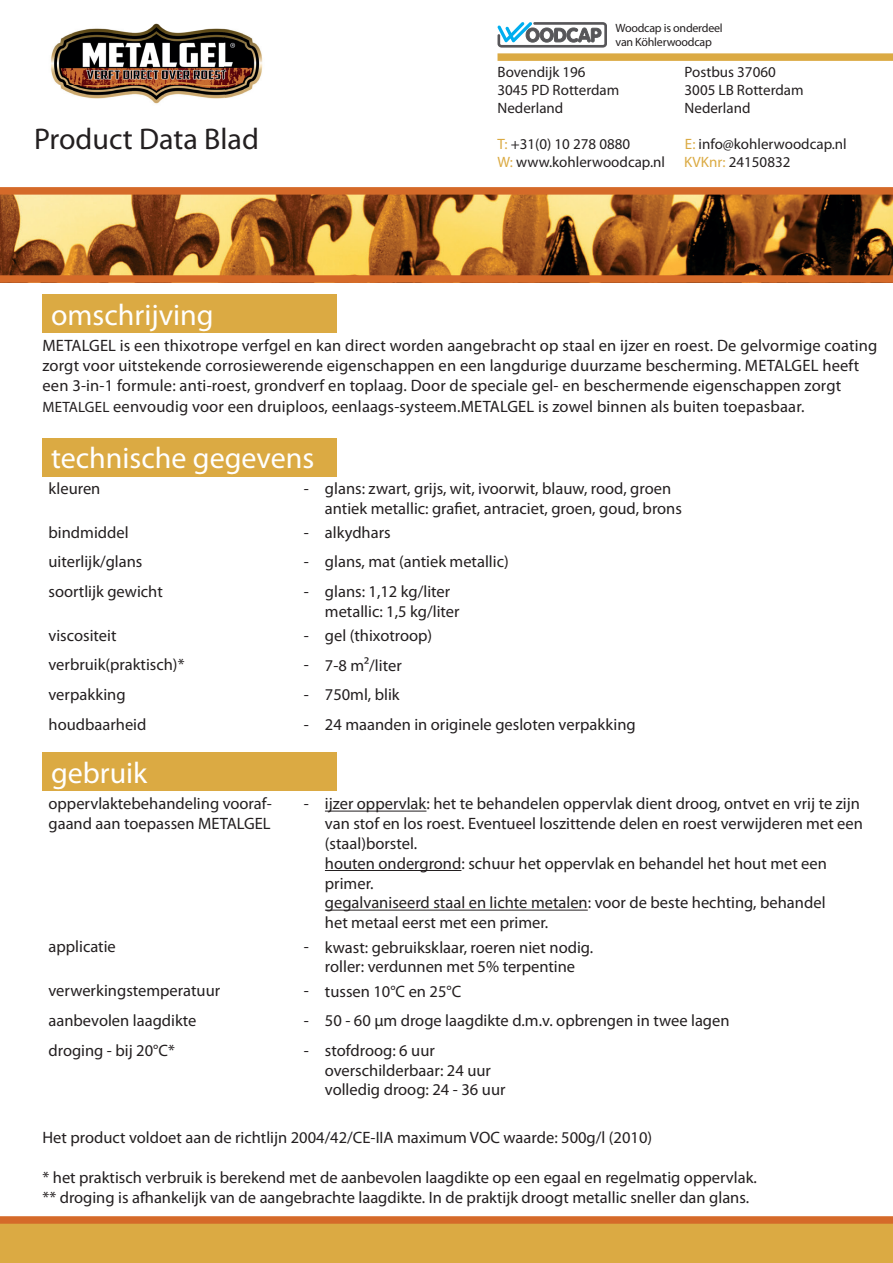
<style>
.page{position:relative;width:893px;height:1263px;background:#fff}
.page>*{position:absolute;margin:0;border:0;box-sizing:border-box;transform-origin:0 0}
.t1{font:30px "Myriad Pro";color:#fff}
.t2{font:30px "Myriad Pro";color:#231f20}
.t3{font:16.5px/19.8px "Myriad Pro";color:#231f20}
.t4{font:15px "Myriad Pro";color:#231f20}
.t5{font:12px/14.4px "Myriad Pro";letter-spacing:-.02em;color:#231f20}
.s1{color:#dbaa43}
.s2{font-size:15px}
</style>
<div class="page">
<img style="left:0;top:195px;width:893px;height:80px">
<div style="left:0;top:1222px;width:893px;height:41px;background:#dbaa43"></div>
<div style="left:497px;top:53px;width:396px;height:8px;background:#dbaa43"></div>
<div style="left:0;top:187px;width:893px;height:8px;background:#d56a29"></div>
<div style="left:0;top:275px;width:893px;height:8px;background:#d56a29"></div>
<div style="left:0;top:1216px;width:893px;height:8px;background:#d56a29"></div>
<svg style="left:497px;top:22px;width:110px;height:26px"></svg>
<img style="left:51px;top:23px;width:212px;height:81px">
<div style="left:43px;top:295px;width:294px;height:38px;background:#dbaa43"></div>
<div style="left:43px;top:438px;width:294px;height:38px;background:#dbaa43"></div>
<div style="left:43px;top:753px;width:294px;height:38px;background:#dbaa43"></div>
<hr style="left:325px;top:811px;width:101px;height:1px;background:#231f20">
<hr style="left:325px;top:870px;width:136px;height:1px;background:#231f20">
<hr style="left:325px;top:910px;width:263px;height:1px;background:#231f20">
<p class="t5" style="left:615px;top:20px;width:109px">Woodcap is onderdeel van Köhlerwoodcap</p>
<p class="t2" style="left:34px;top:120px;width:226px">Product Data Blad</p>
<p class="t4" style="left:497px;top:63px;width:90px">Bovendijk 196</p>
<p class="t4" style="left:497px;top:81px;width:123px">3045 PD Rotterdam</p>
<p class="t4" style="left:497px;top:99px;width:67px">Nederland</p>
<p class="t4" style="left:685px;top:63px;width:93px">Postbus 37060</p>
<p class="t4" style="left:685px;top:81px;width:121px">3005 LB Rotterdam</p>
<p class="t4" style="left:685px;top:99px;width:67px">Nederland</p>
<p class="t4" style="left:497px;top:135px;width:134px"><span class="s1">T:</span> +31(0) 10 278 0880</p>
<p class="t4" style="left:685px;top:135px;width:163px"><span class="s1">E:</span> info@kohlerwoodcap.nl</p>
<p class="t4" style="left:497px;top:153px;width:169px"><span class="s1">W:</span> www.kohlerwoodcap.nl</p>
<p class="t4" style="left:684px;top:153px;width:108px"><span class="s1">KVKnr:</span> 24150832</p>
<p class="t1" style="left:51px;top:296px;width:164px">omschrijving</p>
<p class="t3" style="left:43px;top:335px;width:836px">METALGEL is een thixotrope verfgel en kan direct worden aangebracht op staal en ijzer en roest. De gelvormige coating zorgt voor uitstekende corrosiewerende eigenschappen en een langdurige duurzame bescherming. METALGEL heeft een 3-in-1 formule: anti-roest, grondverf en toplaag. Door de speciale gel- en beschermende eigenschappen zorgt</p>
<p class="t3" style="left:43px;top:397px;width:763px"><span class="s2">METALGEL</span> eenvoudig voor een druiploos, eenlaags-systeem.METALGEL is zowel binnen als buiten toepasbaar.</p>
<p class="t1" style="left:51px;top:439px;width:265px">technische gegevens</p>
<p class="t3" style="left:49px;top:478px;width:53px">kleuren</p>
<p class="t3" style="left:304px;top:478px;width:7px">-</p>
<p class="t3" style="left:325px;top:478px;width:348px">glans: zwart, grijs, wit, ivoorwit, blauw, rood, groen</p>
<p class="t3" style="left:325px;top:498px;width:359px">antiek metallic: grafiet, antraciet, groen, goud, brons</p>
<p class="t3" style="left:49px;top:522px;width:82px">bindmiddel</p>
<p class="t3" style="left:304px;top:522px;width:7px">-</p>
<p class="t3" style="left:325px;top:522px;width:67px">alkydhars</p>
<p class="t3" style="left:49px;top:552px;width:95px">uiterlijk/glans</p>
<p class="t3" style="left:304px;top:552px;width:7px">-</p>
<p class="t3" style="left:325px;top:552px;width:185px">glans, mat (antiek metallic)</p>
<p class="t3" style="left:49px;top:581px;width:116px">soortlijk gewicht</p>
<p class="t3" style="left:304px;top:581px;width:7px">-</p>
<p class="t3" style="left:325px;top:581px;width:127px">glans: 1,12 kg/liter</p>
<p class="t3" style="left:325px;top:601px;width:136px">metallic: 1,5 kg/liter</p>
<p class="t3" style="left:49px;top:625px;width:70px">viscositeit</p>
<p class="t3" style="left:304px;top:625px;width:7px">-</p>
<p class="t3" style="left:325px;top:625px;width:109px">gel (thixotroop)</p>
<p class="t3" style="left:49px;top:655px;width:137px">verbruik(praktisch)*</p>
<p class="t3" style="left:304px;top:655px;width:7px">-</p>
<p class="t3" style="left:325px;top:655px;width:78px">7-8 m²/liter</p>
<p class="t3" style="left:49px;top:684px;width:79px">verpakking</p>
<p class="t3" style="left:304px;top:684px;width:7px">-</p>
<p class="t3" style="left:325px;top:684px;width:76px">750ml, blik</p>
<p class="t3" style="left:49px;top:714px;width:99px">houdbaarheid</p>
<p class="t3" style="left:304px;top:714px;width:7px">-</p>
<p class="t3" style="left:325px;top:714px;width:312px">24 maanden in originele gesloten verpakking</p>
<p class="t1" style="left:51px;top:754px;width:98px">gebruik</p>
<p class="t3" style="left:49px;top:793px;width:225px">oppervlaktebehandeling vooraf&shy;gaand aan toepassen METALGEL</p>
<p class="t3" style="left:304px;top:793px;width:7px">-</p>
<p class="t3" style="left:325px;top:794px;width:540px">ijzer oppervlak: het te behandelen oppervlak dient droog, ontvet en vrij te zijn van stof en los roest. Eventueel loszittende delen en roest verwijderen met een (staal)borstel.</p>
<p class="t3" style="left:325px;top:853px;width:504px">houten ondergrond: schuur het oppervlak en behandel het hout met een primer.</p>
<p class="t3" style="left:325px;top:893px;width:502px">gegalvaniseerd staal en lichte metalen: voor de beste hechting, behandel het metaal eerst met een primer.</p>
<p class="t3" style="left:49px;top:936px;width:69px">applicatie</p>
<p class="t3" style="left:304px;top:936px;width:7px">-</p>
<p class="t3" style="left:325px;top:937px;width:270px">kwast: gebruiksklaar, roeren niet nodig.</p>
<p class="t3" style="left:325px;top:957px;width:252px">roller: verdunnen met 5% terpentine</p>
<p class="t3" style="left:49px;top:980px;width:173px">verwerkingstemperatuur</p>
<p class="t3" style="left:304px;top:980px;width:7px">-</p>
<p class="t3" style="left:325px;top:981px;width:138px">tussen 10°C en 25°C</p>
<p class="t3" style="left:49px;top:1010px;width:149px">aanbevolen laagdikte</p>
<p class="t3" style="left:304px;top:1010px;width:7px">-</p>
<p class="t3" style="left:325px;top:1010px;width:406px">50 - 60 µm droge laagdikte d.m.v. opbrengen in twee lagen</p>
<p class="t3" style="left:49px;top:1041px;width:128px">droging - bij 20°C*</p>
<p class="t3" style="left:304px;top:1040px;width:7px">-</p>
<p class="t3" style="left:325px;top:1040px;width:111px">stofdroog: 6 uur</p>
<p class="t3" style="left:325px;top:1060px;width:168px">overschilderbaar: 24 uur</p>
<p class="t3" style="left:325px;top:1080px;width:182px">volledig droog: 24 - 36 uur</p>
<p class="t3" style="left:43px;top:1127px;width:611px">Het product voldoet aan de richtlijn 2004/42/CE-IIA maximum VOC waarde: 500g/l (2010)</p>
<p class="t3" style="left:43px;top:1167px;width:716px">* het praktisch verbruik is berekend met de aanbevolen laagdikte op een egaal en regelmatig oppervlak.</p>
<p class="t3" style="left:43px;top:1187px;width:708px">** droging is afhankelijk van de aangebrachte laagdikte. In de praktijk droogt metallic sneller dan glans.</p>
</div>
